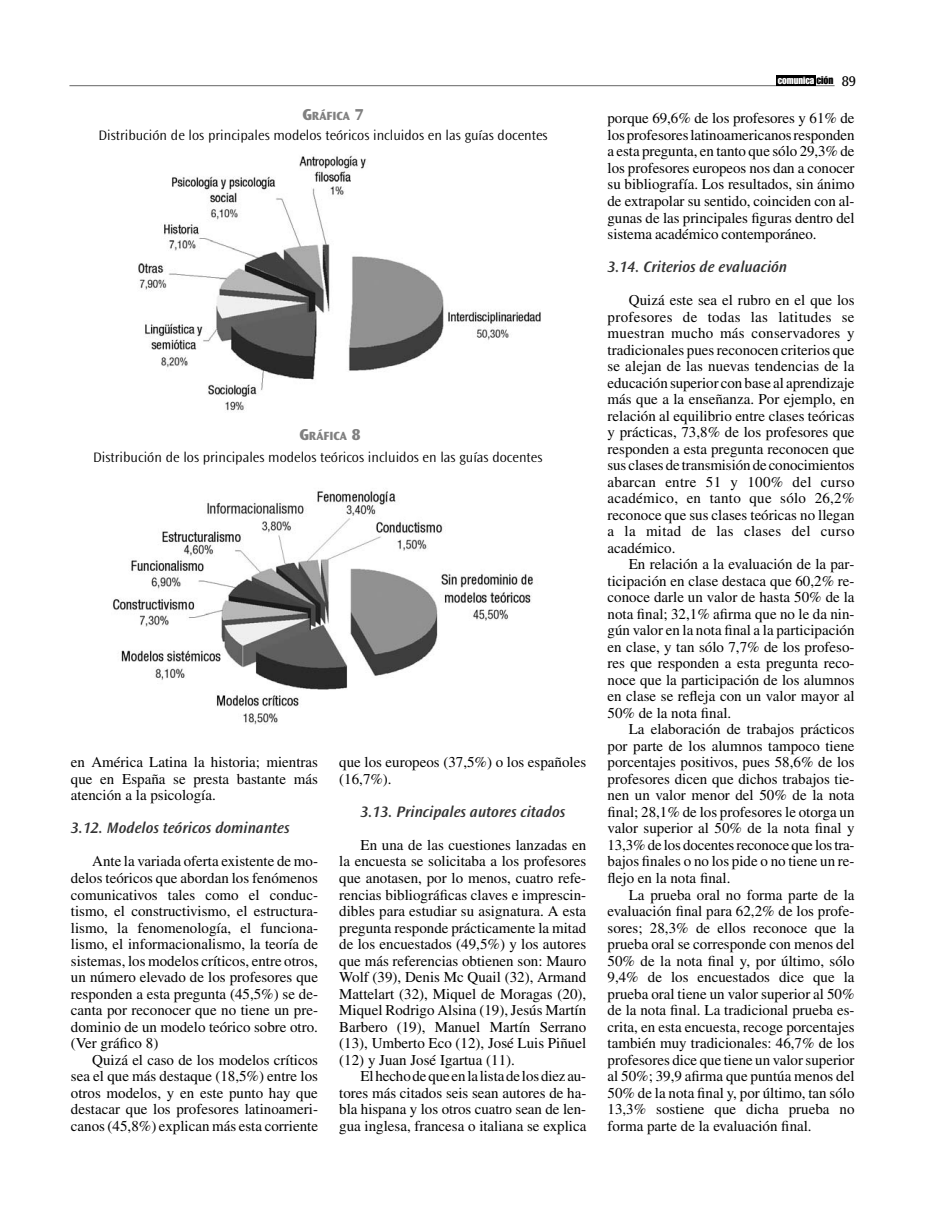
<style>
.page{position:relative;width:927px;height:1217px;background:#fff}
.page>*{position:absolute;margin:0;border:0;box-sizing:border-box;transform-origin:0 0}
.t1{font:italic 600 15.75px "Ocean Sans Std";color:#333}
.t2{font:15px/16.5px "Times";color:#000;text-align:justify}
.t3{font:14.7px "Ocean Sans Std";color:#000}
.t4{font:300 14.25px "Ocean Sans Std";color:#000}
.t5{font:800 12.3px "Ocean Sans Std";color:#808080}
.t6{font:10.05px "Impact";color:#fff}
.s1{font-size:16.5px}
.s2{font-size:10.8px;color:#000}
</style>
<div class="page">
<hr style="left:69px;top:85px;width:766px;height:1px;background:#666">
<div style="left:776px;top:75px;width:40px;height:11px;background:#000"></div>
<img style="left:138px;top:155px;width:403px;height:256px">
<img style="left:112px;top:491px;width:422px;height:234px">
<p class="t5" style="left:302px;top:111px;width:63px"><span class="s1">G</span>RÁFICA <span class="s1">7</span></p>
<p class="t4" style="left:98px;top:129px;width:451px">Distribución de los principales modelos teóricos incluidos en las guías docentes</p>
<p class="t5" style="left:299px;top:431px;width:63px"><span class="s1">G</span>RÁFICA <span class="s1">8</span></p>
<p class="t4" style="left:93px;top:451px;width:451px">Distribución de los principales modelos teóricos incluidos en las guías docentes</p>
<p class="t2" style="left:71px;top:755px;width:249px">en América Latina la historia; mientras que en España se presta bastante más atención a la psicología.</p>
<p class="t1" style="left:71px;top:821px;width:220px">3.12. Modelos teóricos dominantes</p>
<p class="t2" style="left:71px;top:854px;width:249px;text-indent:21px">Ante la variada oferta existente de mo&shy;delos teóricos que abordan los fenómenos comunicativos tales como el conduc&shy;tismo, el constructivismo, el estructura&shy;lismo, la fenomenología, el funciona&shy;lismo, el informacionalismo, la teoría de sistemas, los modelos críticos, entre otros, un número elevado de los profesores que responden a esta pregunta (45,5%) se de&shy;canta por reconocer que no tiene un pre&shy;dominio de un modelo teórico sobre otro. (Ver gráfico 8)</p>
<p class="t2" style="left:71px;top:1052px;width:249px;text-indent:21px">Quizá el caso de los modelos críticos sea el que más destaque (18,5%) entre los otros modelos, y en este punto hay que destacar que los profesores latinoameri&shy;canos (45,8%) explican más esta corriente</p>
<p class="t2" style="left:339px;top:755px;width:249px">que los europeos (37,5%) o los españoles (16,7%).</p>
<p class="t1" style="left:360px;top:805px;width:206px">3.13. Principales autores citados</p>
<p class="t2" style="left:339px;top:837px;width:249px;text-indent:21px">En una de las cuestiones lanzadas en la encuesta se solicitaba a los profesores que anotasen, por lo menos, cuatro refe&shy;rencias bibliográficas claves e imprescin&shy;dibles para estudiar su asignatura. A esta pregunta responde prácticamente la mitad de los encuestados (49,5%) y los autores que más referencias obtienen son: Mauro Wolf (39), Denis Mc Quail (32), Armand Mattelart (32), Miquel de Moragas (20), Miquel Rodrigo Alsina (19), Jesús Martín Barbero (19), Manuel Martín Serrano (13), Umberto Eco (12), José Luis Piñuel (12) y Juan José Igartua (11).</p>
<p class="t2" style="left:339px;top:1068px;width:249px;text-indent:21px">El hecho de que en la lista de los diez au&shy;tores más citados seis sean autores de ha&shy;bla hispana y los otros cuatro sean de len&shy;gua inglesa, francesa o italiana se explica</p>
<p class="t6" style="left:778px;top:76px;width:57px">comunica <span class="s2">ción</span></p>
<p class="t3" style="left:842px;top:75px;width:16px">89</p>
<p class="t2" style="left:608px;top:111px;width:249px">porque 69,6% de los profesores y 61% de los profesores latinoamericanos responden a esta pregunta, en tanto que sólo 29,3% de los profesores europeos nos dan a conocer su bibliografía. Los resultados, sin ánimo de extrapolar su sentido, coinciden con al&shy;gunas de las principales figuras dentro del sistema académico contemporáneo.</p>
<p class="t1" style="left:608px;top:260px;width:181px">3.14. Criterios de evaluación</p>
<p class="t2" style="left:608px;top:293px;width:249px;text-indent:21px">Quizá este sea el rubro en el que los profesores de todas las latitudes se muestran mucho más conservadores y tradicionales pues reconocen criterios que se alejan de las nuevas tendencias de la educación superior con base al aprendizaje más que a la enseñanza. Por ejemplo, en relación al equilibrio entre clases teóricas y prácticas, 73,8% de los profesores que responden a esta pregunta reconocen que sus clases de transmisión de conocimientos abarcan entre 51 y 100% del curso académico, en tanto que sólo 26,2% reconoce que sus clases teóricas no llegan a la mitad de las clases del curso académico.</p>
<p class="t2" style="left:608px;top:557px;width:249px;text-indent:21px">En relación a la evaluación de la par&shy;ticipación en clase destaca que 60,2% re&shy;conoce darle un valor de hasta 50% de la nota final; 32,1% afirma que no le da nin&shy;gún valor en la nota final a la participación en clase, y tan sólo 7,7% de los profeso&shy;res que responden a esta pregunta reco&shy;noce que la participación de los alumnos en clase se refleja con un valor mayor al 50% de la nota final.</p>
<p class="t2" style="left:608px;top:722px;width:249px;text-indent:21px">La elaboración de trabajos prácticos por parte de los alumnos tampoco tiene porcentajes positivos, pues 58,6% de los profesores dicen que dichos trabajos tie&shy;nen un valor menor del 50% de la nota final; 28,1% de los profesores le otorga un valor superior al 50% de la nota final y 13,3% de los docentes reconoce que los tra&shy;bajos finales o no los pide o no tiene un re&shy;flejo en la nota final.</p>
<p class="t2" style="left:608px;top:887px;width:249px;text-indent:21px">La prueba oral no forma parte de la evaluación final para 62,2% de los profe&shy;sores; 28,3% de ellos reconoce que la prueba oral se corresponde con menos del 50% de la nota final y, por último, sólo 9,4% de los encuestados dice que la prueba oral tiene un valor superior al 50% de la nota final. La tradicional prueba es&shy;crita, en esta encuesta, recoge porcentajes también muy tradicionales: 46,7% de los profesores dice que tiene un valor superior al 50%; 39,9 afirma que puntúa menos del 50% de la nota final y, por último, tan sólo 13,3% sostiene que dicha prueba no forma parte de la evaluación final.</p>
</div>
